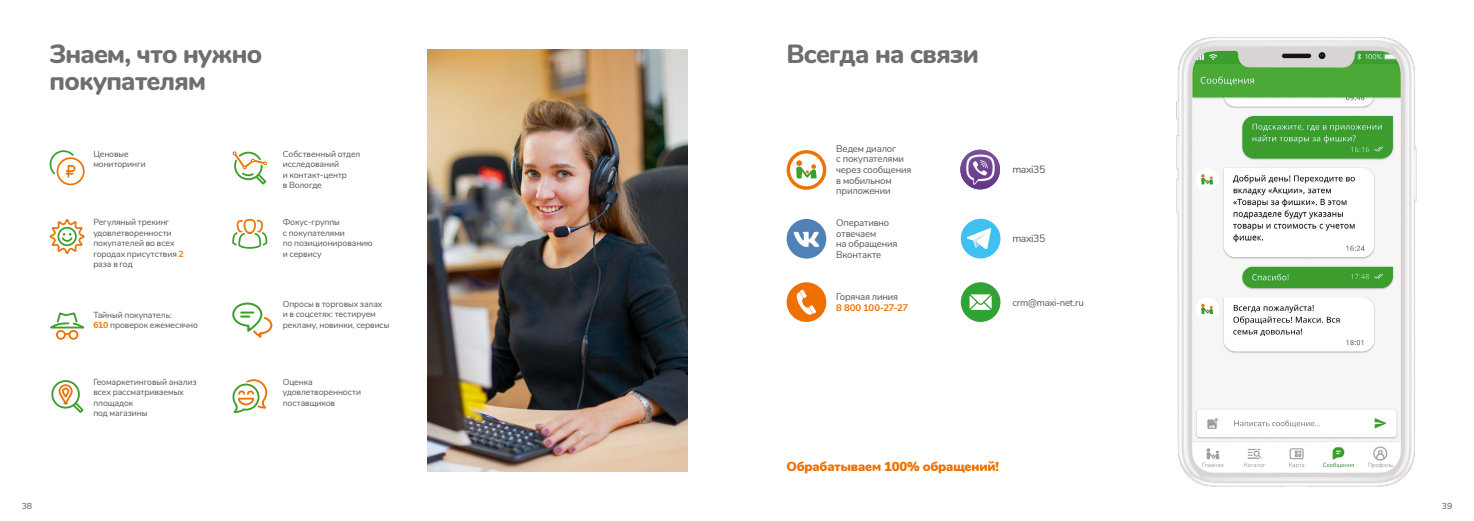
<style>
.page{position:relative;width:1474px;height:521px;background:#fff}
.page>*{position:absolute;margin:0;border:0;box-sizing:border-box;transform-origin:0 0}
.t1{font:800 26.25px/26.2px "Nunito";letter-spacing:-.03em;color:#6e6e6e}
.t2{font:900 13.12px "Nunito";letter-spacing:-.015em;color:#ee7100}
.t3{font:10.5px "Nunito";letter-spacing:-.04em;color:#565655}
.t4{font:9.62px/10.5px "Nunito";letter-spacing:-.015em;color:#565655}
.t5{font:700 9.62px "Nunito";letter-spacing:-.025em;color:#ee7100}
.t6{font:8.75px/10.5px "Nunito";letter-spacing:-.01em;color:#565655}
.s1{font-weight:700;color:#ee7100}
</style>
<div class="page">
<svg style="left:50px;top:219px;width:35px;height:35px"></svg>
<svg style="left:232px;top:302px;width:40px;height:36px"></svg>
<svg style="left:50px;top:150px;width:35px;height:35px"></svg>
<div style="left:56px;top:330px;width:10px;height:10px;border:2px solid #ec7404;border-radius:50%"></div>
<div style="left:69px;top:330px;width:9px;height:10px;border:2px solid #ec7404;border-radius:50%"></div>
<svg style="left:50px;top:312px;width:34px;height:25px"></svg>
<svg style="left:232px;top:219px;width:35px;height:30px"></svg>
<svg style="left:232px;top:379px;width:35px;height:34px"></svg>
<svg style="left:232px;top:151px;width:35px;height:34px"></svg>
<div style="left:51px;top:380px;width:29px;height:28px;border:2px solid #3c9e2d;border-radius:50%"></div>
<svg style="left:57px;top:384px;width:27px;height:29px"></svg>
<div style="left:786px;top:219px;width:40px;height:40px;background:#5182b7;border-radius:50%"></div>
<svg style="left:793px;top:232px;width:26px;height:15px"></svg>
<img style="left:960px;top:150px;width:40px;height:39px;border-radius:20px">
<div style="left:786px;top:282px;width:40px;height:40px;background:#ee7100;border-radius:50%"></div>
<svg style="left:796px;top:289px;width:20px;height:26px"></svg>
<div style="left:960px;top:282px;width:40px;height:40px;background:#31a334;border-radius:50%"></div>
<div style="left:960px;top:219px;width:40px;height:39px;background:#3ec0f0;border-radius:50%"></div>
<svg style="left:966px;top:228px;width:25px;height:22px"></svg>
<img style="left:1176px;top:37px;width:240px;height:450px">
<svg style="left:786px;top:150px;width:40px;height:40px"></svg>
<svg style="left:969px;top:294px;width:22px;height:16px"></svg>
<img style="left:427px;top:50px;width:260px;height:421px">
<h1 class="t1" style="left:50px;top:40px;width:214px">Знаем, что нужно покупателям</h1>
<h1 class="t1" style="left:786px;top:40px;width:194px">Всегда на связи</h1>
<p class="t6" style="left:93px;top:148px;width:54px">Ценовые мониторинги</p>
<p class="t6" style="left:283px;top:148px;width:79px">Собственный отдел исследований<br>и контакт-центр<br>в Вологде</p>
<p class="t4" style="left:836px;top:143px;width:77px">Ведем диалог<br>с покупателями через сообщения в мобильном приложении</p>
<p class="t3" style="left:1012px;top:162px;width:34px">maxi35</p>
<p class="t6" style="left:93px;top:216px;width:92px">Регуляный трекинг удовлетворенности покупателей во всех городах присутствия <span class="s1">2 </span>раза в год</p>
<p class="t6" style="left:283px;top:216px;width:91px">Фокус-группы<br>с покупателями<br>по позиционированию и сервису</p>
<p class="t4" style="left:836px;top:217px;width:63px">Оперативно отвечаем<br>на обращения<br>Вконтакте</p>
<p class="t3" style="left:1012px;top:231px;width:34px">maxi35</p>
<p class="t6" style="left:93px;top:309px;width:106px">Тайный покупатель:<br><span class="s1">610</span> проверок ежемесячно</p>
<p class="t6" style="left:283px;top:298px;width:108px">Опросы в торговых залах и в соцсетях: тестируем рекламу, новинки, сервисы</p>
<p class="t4" style="left:836px;top:291px;width:64px">Горячая линия</p>
<p class="t5" style="left:836px;top:300px;width:74px">8 800 100-27-27</p>
<p class="t4" style="left:1012px;top:296px;width:73px">crm@maxi-net.ru</p>
<p class="t6" style="left:93px;top:376px;width:105px">Геомаркетинговый анализ всех рассматриваемых площадок<br>под магазины</p>
<p class="t6" style="left:283px;top:376px;width:80px">Оценка удовлетворенности поставщиков</p>
<h2 class="t2" style="left:786px;top:457px;width:214px">Обрабатываем 100% обращений!</h2>
<p class="t6" style="left:22px;top:500px;width:12px">38</p>
<p class="t6" style="left:1441px;top:500px;width:12px">39</p>
</div>
